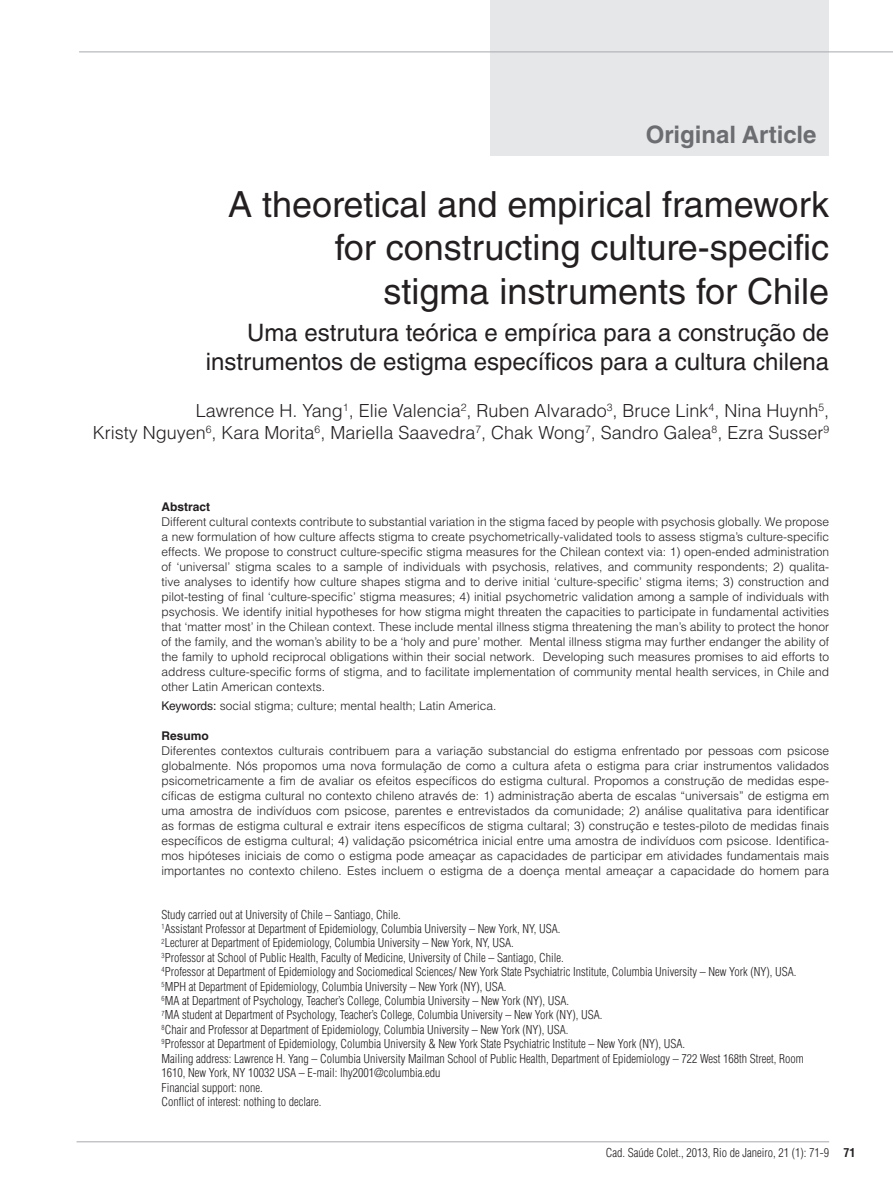
<style>
.page{position:relative;width:893px;height:1191px;background:#fff}
.page>*{position:absolute;margin:0;border:0;box-sizing:border-box;transform-origin:0 0}
.t1{font:36px/43.2px "Helvetica LT Std";color:#231f20;text-align:right}
.t2{font:24px/28.8px "Helvetica LT Std";color:#231f20;text-align:right}
.t3{font:700 24px "Helvetica LT Std";color:#6c6d70}
.t4{font:300 18px/21.6px "Helvetica LT Std";color:#231f20;text-align:right}
.t5{font:300 12px/15px "Helvetica LT Std";color:#231f20;text-align:justify}
.t6{font:300 condensed 12px/14.4px "Helvetica LT Std";color:#231f20}
.t7{font:700 12px "Helvetica LT Std";color:#231f20}
.s1{font-weight:400}
.s2{font-weight:700}
</style>
<div class="page">
<hr style="left:77px;top:1141px;width:752px;height:1px;background:#a8a9ad">
<div style="left:491px;top:0;width:338px;height:156px;background:#e6e7e9"></div>
<hr style="left:79px;top:51px;width:814px;height:1px;background:#a8a9ad">
<h2 class="t3" style="left:646px;top:120px;width:172px">Original Article</h2>
<h1 class="t1" style="left:228px;top:183px;width:603px">A theoretical and empirical framework for constructing culture-specific stigma instruments for Chile</h1>
<h2 class="t2" style="left:206px;top:318px;width:625px">Uma estrutura teórica e empírica para a construção de instrumentos de estigma específicos para a cultura chilena</h2>
<h3 class="t4" style="left:93px;top:399px;width:738px">Lawrence H. Yang<sup>1</sup>, Elie Valencia<sup>2</sup>, Ruben Alvarado<sup>3</sup>, Bruce Link<sup>4</sup>, Nina Huynh<sup>5</sup>,<br>Kristy Nguyen<sup>6</sup>, Kara Morita<sup>6</sup>, Mariella Saavedra<sup>7</sup>, Chak Wong<sup>7</sup>, Sandro Galea<sup>8</sup>, Ezra Susser<sup>9</sup></h3>
<p class="t7" style="left:162px;top:499px;width:50px">Abstract</p>
<p class="t5" style="left:162px;top:514px;width:669px">Different cultural contexts contribute to substantial variation in the stigma faced by people with psychosis globally. We propose a new formulation of how culture affects stigma to create psychometrically-validated tools to assess stigma’s culture-specific effects. We propose to construct culture-specific stigma measures for the Chilean context via: 1) open-ended administration of ‘universal’ stigma scales to a sample of individuals with psychosis, relatives, and community respondents; 2) qualita&shy;tive analyses to identify how culture shapes stigma and to derive initial ‘culture-specific’ stigma items; 3) construction and pilot-testing of final ‘culture-specific’ stigma measures; 4) initial psychometric validation among a sample of individuals with psychosis. We identify initial hypotheses for how stigma might threaten the capacities to participate in fundamental activities that ‘matter most’ in the Chilean context. These include mental illness stigma threatening the man’s ability to protect the honor of the family, and the woman’s ability to be a ‘holy and pure’ mother. Mental illness stigma may further endanger the ability of the family to uphold reciprocal obligations within their social network. Developing such measures promises to aid efforts to address culture-specific forms of stigma, and to facilitate implementation of community mental health services, in Chile and other Latin American contexts.</p>
<p class="t5" style="left:162px;top:698px;width:336px"><span class="s1">Keywords:</span> social stigma; culture; mental health; Latin America.</p>
<p class="t7" style="left:162px;top:728px;width:49px">Resumo</p>
<p class="t5" style="left:162px;top:742px;width:669px">Diferentes contextos culturais contribuem para a variação substancial do estigma enfrentado por pessoas com psicose globalmente. Nós propomos uma nova formulação de como a cultura afeta o estigma para criar instrumentos validados psicometricamente a fim de avaliar os efeitos específicos do estigma cultural. Propomos a construção de medidas espe&shy;cíficas de estigma cultural no contexto chileno através de: 1) administração aberta de escalas “universais” de estigma em uma amostra de indivíduos com psicose, parentes e entrevistados da comunidade; 2) análise qualitativa para identificar as formas de estigma cultural e extrair itens específicos de stigma cultaral; 3) construção e testes-piloto de medidas finais específicos de estigma cultural; 4) validação psicométrica inicial entre uma amostra de indivíduos com psicose. Identifica&shy;mos hipóteses iniciais de como o estigma pode ameaçar as capacidades de participar em atividades fundamentais mais importantes no contexto chileno. Estes incluem o estigma de a doença mental ameaçar a capacidade do homem para</p>
<p class="t6" style="left:162px;top:907px;width:644px">Study carried out at University of Chile – Santiago, Chile.<br><sup>1</sup>Assistant Professor at Department of Epidemiology, Columbia University – New York, NY, USA.<br><sup>2</sup>Lecturer at Department of Epidemiology, Columbia University – New York, NY, USA.<br><sup>3</sup>Professor at School of Public Health, Faculty of Medicine, University of Chile – Santiago, Chile.<br><sup>4</sup>Professor at Department of Epidemiology and Sociomedical Sciences/ New York State Psychiatric Institute, Columbia University – New York (NY), USA.<br><sup>5</sup>MPH at Department of Epidemiology, Columbia University – New York (NY), USA.<br><sup>6</sup>MA at Department of Psychology, Teacher’s College, Columbia University – New York (NY), USA.<br><sup>7</sup>MA student at Department of Psychology, Teacher’s College, Columbia University – New York (NY), USA.<br><sup>8</sup>Chair and Professor at Department of Epidemiology, Columbia University – New York (NY), USA.<br><sup>9</sup>Professor at Department of Epidemiology, Columbia University &amp; New York State Psychiatric Institute – New York (NY), USA.<br>Mailing address: Lawrence H. Yang – Columbia University Mailman School of Public Health, Department of Epidemiology – 722 West 168th Street, Room 1610, New York, NY 10032 USA – E-mail: lhy2001@columbia.edu<br>Financial support: none.<br>Conflict of interest: nothing to declare.</p>
<p class="t6" style="left:606px;top:1145px;width:251px">Cad. Saúde Colet., 2013, Rio de Janeiro, 21 (1): 71-9 <span class="s2">71</span></p>
</div>
